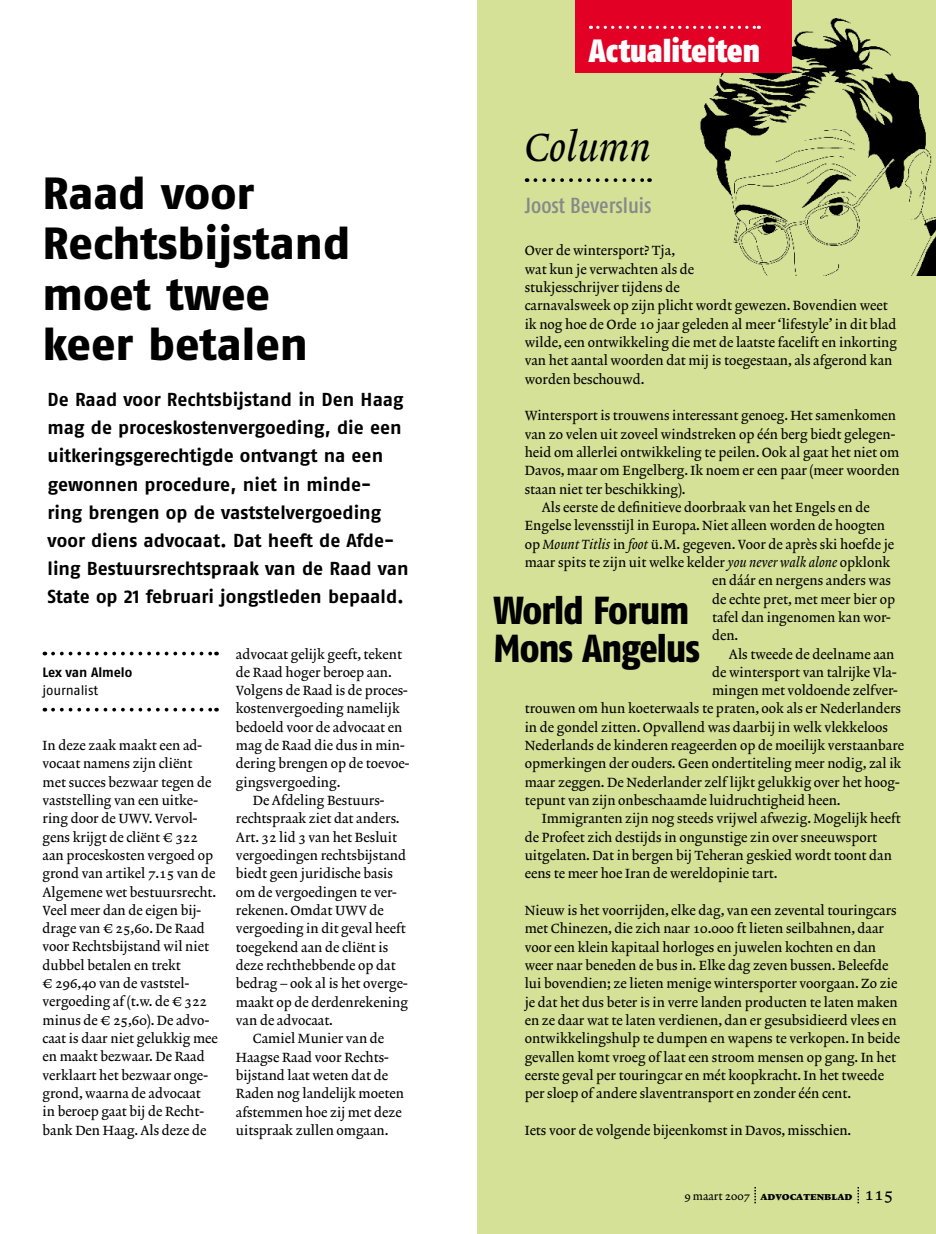
<style>
.page{position:relative;width:936px;height:1234px;background:#fff}
.page>*{position:absolute;margin:0;border:0;box-sizing:border-box;transform-origin:0 0}
.t1{font:45px/50.4px "Fago No Exb Lf";color:#000}
.t2{font:500 39.75px "Lexicon No 2 Italic A";color:#000}
.t3{font:39px/38.4px "Fago Co Exb Lf";letter-spacing:-.025em;color:#000}
.t4{font:32.25px "Fago Co Black Lf";color:#fff}
.t5{font:21.75px "Fago Co Med Lf";color:#87888a}
.t6{font:18.75px/28px "Fago No Bold Lf";letter-spacing:-.005em;color:#000}
.t7{font:500 13.5px/18.3px "Lexicon No 2 Roman A";color:#000}
.t8{font:13.5px "Fago No Bold Lf";letter-spacing:-.005em;color:#000}
.t9{font:13.5px "Fago No Regular LF";letter-spacing:-.01em;color:#000}
.t10{font:11.25px "Lexicon No 2 Roman F Exp";color:#000}
.s1{font-family:"Lexicon Xtra V05";font-weight:400}
.s2{font-family:"Lexicon No 2 Italic A"}
.s3{font-family:"Lexicon No 2 Roman A";font-weight:500}
.s4{font-family:"Lexicon No 2 Roman A";font-weight:500;font-size:17.25px}
</style>
<div class="page">
<div style="left:477px;top:0;width:458px;height:1233px;background:#d4e197"></div>
<img style="left:700px;top:18px;width:235px;height:258px">
<svg style="left:535px;top:178px;width:115px;height:4px"></svg>
<div style="left:575px;top:0;width:217px;height:73px;background:#e20025"></div>
<svg style="left:597px;top:26px;width:162px;height:3px"></svg>
<svg style="left:754px;top:1187px;width:1px;height:15px"></svg>
<svg style="left:857px;top:1187px;width:1px;height:15px"></svg>
<svg style="left:53px;top:651px;width:164px;height:4px"></svg>
<svg style="left:53px;top:707px;width:164px;height:4px"></svg>
<h1 class="t1" style="left:43px;top:167px;width:309px">Raad voor<br>Rechtsbijstand moet twee keer betalen</h1>
<p class="t6" style="left:48px;top:385px;width:362px">De Raad voor Rechtsbijstand in Den Haag mag de proceskostenvergoeding, die een uitkeringsgerechtigde ontvangt na een gewonnen procedure, niet in minde&shy;ring brengen op de vaststelvergoeding voor diens advocaat. Dat heeft de Afde&shy;ling Bestuursrechtspraak van de Raad van State op 21 februari jongstleden bepaald.</p>
<p class="t8" style="left:43px;top:664px;width:91px">Lex van Almelo</p>
<p class="t9" style="left:43px;top:682px;width:57px">journalist</p>
<p class="t7" style="left:43px;top:736px;width:177px">In deze zaak maakt een ad&shy;vocaat namens zijn cliënt met succes bezwaar tegen de vaststelling van een uitke&shy;ring door de UWV. Vervol&shy;gens krijgt de cliënt <span class="s1">H</span> 322 aan proceskosten vergoed op grond van artikel 7.15 van de<br>Algemene wet bestuursrecht.<br>Veel meer dan de eigen bij&shy;drage van <span class="s1">H</span> 25,60. De Raad voor Rechtsbijstand wil niet dubbel betalen en trekt<br><span class="s1">H</span> 296,40 van de vaststel&shy;vergoeding af (t.w. de <span class="s1">H</span> 322 minus de <span class="s1">H</span> 25,60). De advo&shy;caat is daar niet gelukkig mee en maakt bezwaar. De Raad verklaart het bezwaar onge&shy;grond, waarna de advocaat<br>in beroep gaat bij de Recht&shy;bank Den Haag. Als deze de</p>
<p class="t7" style="left:236px;top:645px;width:168px">advocaat gelijk geeft, tekent</p>
<p class="t7" style="left:236px;top:663px;width:157px">de Raad hoger beroep aan.</p>
<p class="t7" style="left:236px;top:681px;width:173px">Volgens de Raad is de proces-</p>
<p class="t7" style="left:236px;top:700px;width:165px">kostenvergoeding namelijk</p>
<p class="t7" style="left:236px;top:718px;width:168px">bedoeld voor de advocaat en</p>
<p class="t7" style="left:236px;top:736px;width:170px">mag de Raad die dus in min-</p>
<p class="t7" style="left:236px;top:755px;width:175px">dering brengen op de toevoe-</p>
<p class="t7" style="left:236px;top:773px;width:106px">gingsvergoeding.</p>
<p class="t7" style="left:253px;top:791px;width:133px">De Afdeling Bestuurs-</p>
<p class="t7" style="left:236px;top:810px;width:165px">rechtspraak ziet dat anders.</p>
<p class="t7" style="left:236px;top:828px;width:163px">Art. 32 lid 3 van het Besluit</p>
<p class="t7" style="left:236px;top:846px;width:172px">vergoedingen rechtsbijstand</p>
<p class="t7" style="left:236px;top:865px;width:159px">biedt geen juridische basis</p>
<p class="t7" style="left:236px;top:883px;width:162px">om de vergoedingen te ver-</p>
<p class="t7" style="left:236px;top:901px;width:149px">rekenen. Omdat UWV de</p>
<p class="t7" style="left:236px;top:919px;width:171px">vergoeding in dit geval heeft</p>
<p class="t7" style="left:236px;top:938px;width:154px">toegekend aan de cliënt is</p>
<p class="t7" style="left:236px;top:956px;width:161px">deze rechthebbende op dat</p>
<p class="t7" style="left:236px;top:974px;width:173px">bedrag – ook al is het overge-</p>
<p class="t7" style="left:236px;top:993px;width:173px">maakt op de derdenrekening</p>
<p class="t7" style="left:236px;top:1011px;width:99px">van de advocaat.</p>
<p class="t7" style="left:253px;top:1029px;width:133px">Camiel Munier van de</p>
<p class="t7" style="left:236px;top:1048px;width:154px">Haagse Raad voor Rechts-</p>
<p class="t7" style="left:236px;top:1066px;width:154px">bijstand laat weten dat de</p>
<p class="t7" style="left:236px;top:1084px;width:169px">Raden nog landelijk moeten</p>
<p class="t7" style="left:236px;top:1103px;width:167px">afstemmen hoe zij met deze</p>
<p class="t7" style="left:236px;top:1121px;width:154px">uitspraak zullen omgaan.</p>
<h3 class="t4" style="left:589px;top:31px;width:172px">Actualiteiten</h3>
<h2 class="t2" style="left:524px;top:124px;width:128px">Column</h2>
<h3 class="t5" style="left:524px;top:193px;width:128px">Joost Beversluis</h3>
<p class="t7" style="left:524px;top:242px;width:374px">Over de wintersport? Tja,<br>wat kun je verwachten als de<br>stukjesschrijver tijdens de<br>carnavalsweek op zijn plicht wordt gewezen. Bovendien weet ik nog hoe de Orde 10 jaar geleden al meer ‘lifestyle’ in dit blad wilde, een ontwikkeling die met de laatste facelift en inkorting van het aantal woorden dat mij is toegestaan, als afgerond kan worden beschouwd.</p>
<p class="t7" style="left:524px;top:407px;width:373px">Wintersport is trouwens interessant genoeg. Het samenkomen</p>
<p class="t7" style="left:524px;top:425px;width:372px">van zo velen uit zoveel windstreken op één berg biedt gelegen-</p>
<p class="t7" style="left:524px;top:444px;width:376px">heid om allerlei ontwikkeling te peilen. Ook al gaat het niet om</p>
<p class="t7" style="left:524px;top:462px;width:376px">Davos, maar om Engelberg. Ik noem er een paar (meer woorden</p>
<p class="t7" style="left:524px;top:480px;width:162px">staan niet ter beschikking).</p>
<p class="t7" style="left:541px;top:498px;width:329px">Als eerste de definitieve doorbraak van het Engels en de</p>
<p class="t7" style="left:524px;top:517px;width:362px">Engelse levensstijl in Europa. Niet alleen worden de hoogten</p>
<p class="t7" style="left:524px;top:535px;width:371px">op <span class="s2">Mount Titlis</span> in <span class="s2">foot</span> ü.M. gegeven. Voor de après ski hoefde je</p>
<p class="t7" style="left:524px;top:553px;width:367px">maar spits te zijn uit welke kelder <span class="s2">you never walk alone</span> opklonk</p>
<p class="t7" style="left:712px;top:572px;width:180px">en dáár en nergens anders was</p>
<p class="t7" style="left:712px;top:590px;width:184px">de echte pret, met meer bier op</p>
<p class="t7" style="left:712px;top:608px;width:180px">tafel dan ingenomen kan wor-</p>
<p class="t7" style="left:712px;top:627px;width:28px">den.</p>
<p class="t7" style="left:729px;top:645px;width:167px">Als tweede de deelname aan</p>
<p class="t7" style="left:712px;top:663px;width:186px">de wintersport van talrijke Vla-</p>
<p class="t7" style="left:712px;top:681px;width:187px">mingen met voldoende zelfver-</p>
<p class="t7" style="left:524px;top:700px;width:378px">trouwen om hun koeterwaals te praten, ook als er Nederlanders</p>
<p class="t7" style="left:524px;top:718px;width:365px">in de gondel zitten. Opvallend was daarbij in welk vlekkeloos</p>
<p class="t7" style="left:524px;top:736px;width:381px">Nederlands de kinderen reageerden op de moeilijk verstaanbare</p>
<p class="t7" style="left:524px;top:755px;width:378px">opmerkingen der ouders. Geen ondertiteling meer nodig, zal ik</p>
<p class="t7" style="left:524px;top:773px;width:376px">maar zeggen. De Nederlander zelf lijkt gelukkig over het hoog-</p>
<p class="t7" style="left:524px;top:791px;width:317px">tepunt van zijn onbeschaamde luidruchtigheid heen.</p>
<p class="t7" style="left:541px;top:810px;width:360px">Immigranten zijn nog steeds vrijwel afwezig. Mogelijk heeft</p>
<p class="t7" style="left:524px;top:828px;width:354px">de Profeet zich destijds in ongunstige zin over sneeuwsport</p>
<p class="t7" style="left:524px;top:846px;width:369px">uitgelaten. Dat in bergen bij Teheran geskied wordt toont dan</p>
<p class="t7" style="left:524px;top:865px;width:254px">eens te meer hoe Iran de wereldopinie tart.</p>
<p class="t7" style="left:524px;top:901px;width:377px">Nieuw is het voorrijden, elke dag, van een zevental touringcars met Chinezen, die zich naar 10.000 ft lieten seilbahnen, daar voor een klein kapitaal horloges en juwelen kochten en dan weer naar beneden de bus in. Elke dag zeven bussen. Beleefde lui bovendien; ze lieten menige wintersporter voorgaan. Zo zie je dat het dus beter is in verre landen producten te laten maken en ze daar wat te laten verdienen, dan er gesubsidieerd vlees en ontwikkelingshulp te dumpen en wapens te verkopen. In beide gevallen komt vroeg of laat een stroom mensen op gang. In het eerste geval per touringcar en mét koopkracht. In het tweede per sloep of andere slaventransport en zonder één cent.</p>
<p class="t7" style="left:524px;top:1121px;width:328px">Iets voor de volgende bijeenkomst in Davos, misschien.</p>
<h3 class="t3" style="left:493px;top:590px;width:208px">World Forum<br>Mons Angelus</h3>
<p class="t10" style="left:684px;top:1189px;width:210px"><span class="s3">9 maart 2007</span> advocatenblad <span class="s4">115</span></p>
</div>
